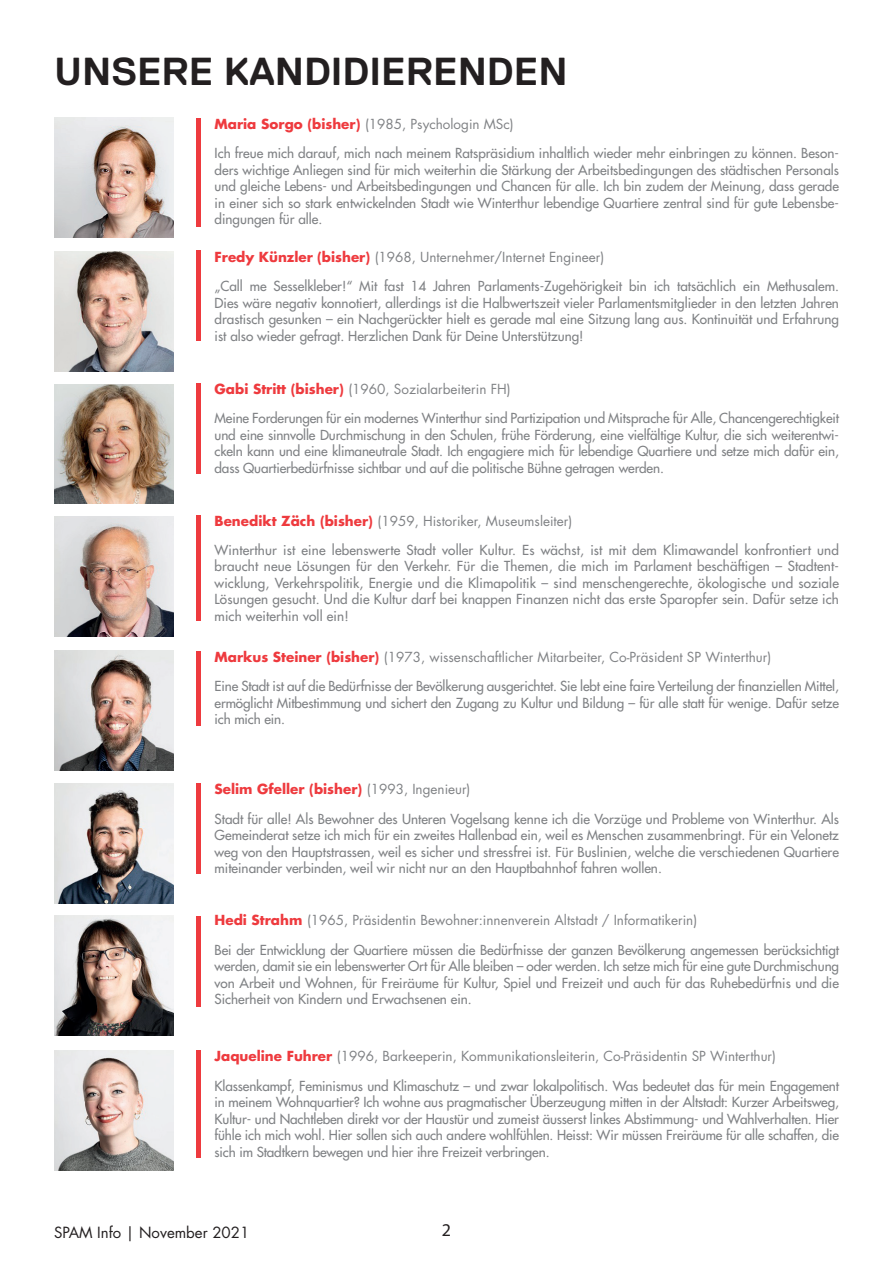
<style>
.page{position:relative;width:893px;height:1263px;background:#fff}
.page>*{position:absolute;margin:0;border:0;box-sizing:border-box;transform-origin:0 0}
.t1{font:700 39px "Replica";color:#231f20}
.t2{font:18px "Myriad Pro";color:#231f20}
.t3{font:15px "Futura Std";color:#231f20}
.t4{font:500 13.5px/16.5px "Futura Std";color:#808285}
.s1{font-weight:700;color:#ee3a3e}
.s2{font-weight:400}
</style>
<div class="page">
<img style="left:54px;top:118px;width:120px;height:120px">
<img style="left:54px;top:252px;width:120px;height:119px">
<img style="left:54px;top:384px;width:120px;height:120px">
<img style="left:54px;top:517px;width:120px;height:120px">
<img style="left:54px;top:651px;width:120px;height:119px">
<img style="left:54px;top:783px;width:120px;height:120px">
<img style="left:54px;top:916px;width:120px;height:119px">
<img style="left:54px;top:1050px;width:120px;height:120px">
<hr style="left:197px;top:118px;width:4px;height:108px;background:#ee3a3e">
<hr style="left:197px;top:251px;width:4px;height:90px;background:#ee3a3e">
<hr style="left:197px;top:383px;width:4px;height:90px;background:#ee3a3e">
<hr style="left:197px;top:516px;width:4px;height:105px;background:#ee3a3e">
<hr style="left:197px;top:651px;width:4px;height:74px;background:#ee3a3e">
<hr style="left:197px;top:783px;width:4px;height:90px;background:#ee3a3e">
<hr style="left:197px;top:916px;width:4px;height:90px;background:#ee3a3e">
<hr style="left:197px;top:1050px;width:4px;height:107px;background:#ee3a3e">
<h1 class="t1" style="left:54px;top:50px;width:515px">UNSERE KANDIDIERENDEN</h1>
<p class="t4" style="left:215px;top:109px;width:626px;line-height:29.2px"><span class="s1">Maria Sorgo (bisher)</span> <span class="s2">(1985, Psychologin MSc)<br></span>Ich freue mich darauf, mich nach meinem Ratspräsidium inhaltlich wieder mehr einbringen zu können. Beson-</p>
<p class="t4" style="left:215px;top:162px;width:626px;text-align:justify">ders wichtige Anliegen sind für mich weiterhin die Stärkung der Arbeitsbedingungen des städtischen Personals und gleiche Lebens- und Arbeitsbedingungen und Chancen für alle. Ich bin zudem der Meinung, dass gerade in einer sich so stark entwickelnden Stadt wie Winterthur lebendige Quartiere zentral sind für gute Lebensbe&shy;dingungen für alle.</p>
<p class="t4" style="left:215px;top:242px;width:626px;line-height:29.2px"><span class="s1">Fredy Künzler (bisher)</span> <span class="s2">(1968, Unternehmer/Internet Engineer)<br></span>„Call me Sesselkleber!“ Mit fast 14 Jahren Parlaments-Zugehörigkeit bin ich tatsächlich ein Methusalem.</p>
<p class="t4" style="left:215px;top:295px;width:626px;text-align:justify">Dies wäre negativ konnotiert, allerdings ist die Halbwertszeit vieler Parlamentsmitglieder in den letzten Jahren drastisch gesunken – ein Nachgerückter hielt es gerade mal eine Sitzung lang aus. Kontinuität und Erfahrung ist also wieder gefragt. Herzlichen Dank für Deine Unterstützung!</p>
<p class="t4" style="left:215px;top:374px;width:626px;line-height:29.2px"><span class="s1">Gabi Stritt (bisher)</span> <span class="s2">(1960, Sozialarbeiterin FH)<br></span>Meine Forderungen für ein modernes Winterthur sind Partizipation und Mitsprache für Alle, Chancengerechtigkeit</p>
<p class="t4" style="left:215px;top:426px;width:626px;text-align:justify">und eine sinnvolle Durchmischung in den Schulen, frühe Förderung, eine vielfältige Kultur, die sich weiterentwi&shy;ckeln kann und eine klimaneutrale Stadt. Ich engagiere mich für lebendige Quartiere und setze mich dafür ein, dass Quartierbedürfnisse sichtbar und auf die politische Bühne getragen werden.</p>
<p class="t4" style="left:215px;top:506px;width:626px;line-height:29.2px"><span class="s1">Benedikt Zäch (bisher)</span> <span class="s2">(1959, Historiker, Museumsleiter)<br></span>Winterthur ist eine lebenswerte Stadt voller Kultur. Es wächst, ist mit dem Klimawandel konfrontiert und</p>
<p class="t4" style="left:215px;top:558px;width:626px;text-align:justify">braucht neue Lösungen für den Verkehr. Für die Themen, die mich im Parlament beschäftigen – Stadtent&shy;wicklung, Verkehrspolitik, Energie und die Klimapolitik – sind menschengerechte, ökologische und soziale Lösungen gesucht. Und die Kultur darf bei knappen Finanzen nicht das erste Sparopfer sein. Dafür setze ich mich weiterhin voll ein!</p>
<p class="t4" style="left:215px;top:642px;width:626px;line-height:29.2px"><span class="s1">Markus Steiner (bisher)</span> <span class="s2">(1973, wissenschaftlicher Mitarbeiter, Co-Präsident SP Winterthur)<br></span>Eine Stadt ist auf die Bedürfnisse der Bevölkerung ausgerichtet. Sie lebt eine faire Verteilung der finanziellen Mittel,</p>
<p class="t4" style="left:215px;top:694px;width:626px">ermöglicht Mitbestimmung und sichert den Zugang zu Kultur und Bildung – für alle statt für wenige. Dafür setze ich mich ein.</p>
<p class="t4" style="left:215px;top:775px;width:626px;line-height:29.2px"><span class="s1">Selim Gfeller (bisher)</span> <span class="s2">(1993, Ingenieur)<br></span>Stadt für alle! Als Bewohner des Unteren Vogelsang kenne ich die Vorzüge und Probleme von Winterthur. Als</p>
<p class="t4" style="left:215px;top:827px;width:626px;text-align:justify">Gemeinderat setze ich mich für ein zweites Hallenbad ein, weil es Menschen zusammenbringt. Für ein Velonetz weg von den Hauptstrassen, weil es sicher und stressfrei ist. Für Buslinien, welche die verschiedenen Quartiere miteinander verbinden, weil wir nicht nur an den Hauptbahnhof fahren wollen.</p>
<p class="t4" style="left:215px;top:906px;width:626px;line-height:29.2px"><span class="s1">Hedi Strahm</span> <span class="s2">(1965, Präsidentin Bewohner:innenverein Altstadt / Informatikerin)<br></span>Bei der Entwicklung der Quartiere müssen die Bedürfnisse der ganzen Bevölkerung angemessen berücksichtigt</p>
<p class="t4" style="left:215px;top:958px;width:626px;text-align:justify">werden, damit sie ein lebenswerter Ort für Alle bleiben – oder werden. Ich setze mich für eine gute Durchmischung von Arbeit und Wohnen, für Freiräume für Kultur, Spiel und Freizeit und auch für das Ruhebedürfnis und die Sicherheit von Kindern und Erwachsenen ein.</p>
<p class="t4" style="left:215px;top:1042px;width:626px;line-height:29.2px"><span class="s1">Jaqueline Fuhrer</span> <span class="s2">(1996, Barkeeperin, Kommunikationsleiterin, Co-Präsidentin SP Winterthur)<br></span>Klassenkampf, Feminismus und Klimaschutz – und zwar lokalpolitisch. Was bedeutet das für mein Engagement</p>
<p class="t4" style="left:215px;top:1094px;width:626px;text-align:justify">in meinem Wohnquartier? Ich wohne aus pragmatischer Überzeugung mitten in der Altstadt: Kurzer Arbeitsweg, Kultur- und Nachtleben direkt vor der Haustür und zumeist äusserst linkes Abstimmung- und Wahlverhalten. Hier fühle ich mich wohl. Hier sollen sich auch andere wohlfühlen. Heisst: Wir müssen Freiräume für alle schaffen, die sich im Stadtkern bewegen und hier ihre Freizeit verbringen.</p>
<p class="t3" style="left:54px;top:1223px;width:197px">SPAM Info | November 2021</p>
<h2 class="t2" style="left:442px;top:1218px;width:11px">2</h2>
</div>
